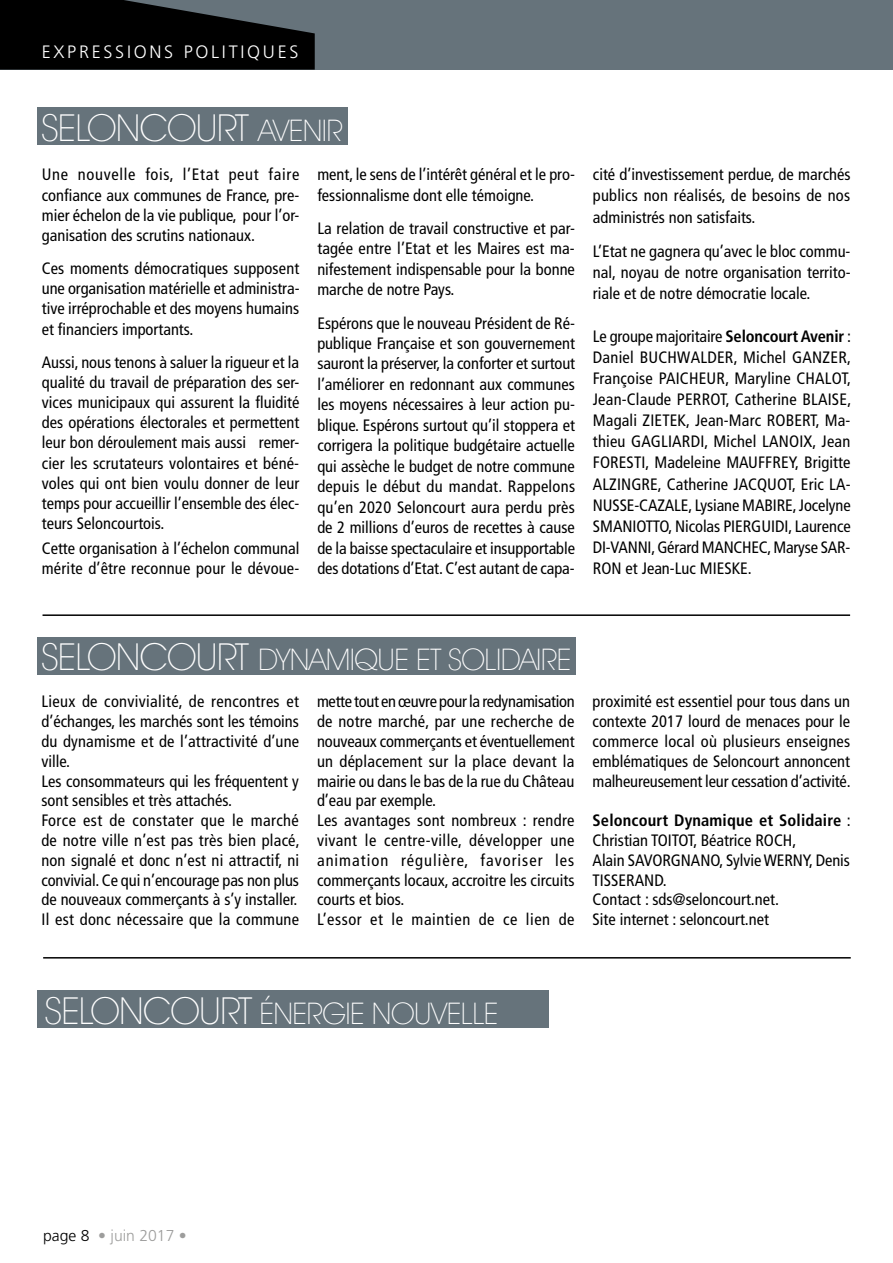
<style>
.page{position:relative;width:893px;height:1263px;background:#fff}
.page>*{position:absolute;margin:0;border:0;box-sizing:border-box;transform-origin:0 0}
.t1{font:200 37.5px "Avant Garde IT Cby BT";letter-spacing:-.02em;color:#fff}
.t2{font:200 30px "Avant Garde IT Cby BT";letter-spacing:-.02em;color:#fff}
.t3{font:300 18px "Frutiger";letter-spacing:.15em;color:#fff}
.t4{font:condensed 16.5px/19.8px "Frutiger";color:#000;text-align:justify}
.t5{font:300 15.75px "Frutiger";color:#9d9d9c}
.s1{font-size:30px}
.s2{font-weight:700}
.s3{font-size:37.5px}
.s4{color:#000}
</style>
<div class="page">
<div style="left:0;top:0;width:893px;height:70px;background:#66737b"></div>
<div style="left:37px;top:107px;width:311px;height:38px;background:#66737b"></div>
<div style="left:37px;top:637px;width:539px;height:38px;background:#66737b"></div>
<div style="left:37px;top:990px;width:512px;height:38px;background:#66737b"></div>
<svg style="left:0;top:0;width:315px;height:70px;background:#0f1112"></svg>
<hr style="left:43px;top:614px;width:807px;height:2px;background:#000">
<hr style="left:43px;top:957px;width:808px;height:1px;background:#000">
<p class="t3" style="left:42px;top:41px;width:258px">EXPRESSIONS POLITIQUES</p>
<h1 class="t1" style="left:42px;top:105px;width:303px">SELONCOURT <span class="s1">AVENIR</span></h1>
<p class="t4" style="left:42px;top:165px;width:259px;line-height:20.2px">Une nouvelle fois, l’Etat peut faire confiance aux communes de France, pre&shy;mier échelon de la vie publique, pour l’or&shy;ganisation des scrutins nationaux.</p>
<p class="t4" style="left:42px;top:258px;width:259px;line-height:20.2px">Ces moments démocratiques supposent une organisation matérielle et administra&shy;tive irréprochable et des moyens humains et financiers importants.</p>
<p class="t4" style="left:42px;top:352px;width:259px;line-height:20.2px">Aussi, nous tenons à saluer la rigueur et la qualité du travail de préparation des ser&shy;vices municipaux qui assurent la fluidité des opérations électorales et permettent leur bon déroulement mais aussi remer&shy;cier les scrutateurs volontaires et béné&shy;voles qui ont bien voulu donner de leur temps pour accueillir l’ensemble des élec&shy;teurs Seloncourtois.</p>
<p class="t4" style="left:42px;top:538px;width:259px;line-height:20.2px">Cette organisation à l’échelon communal mérite d’être reconnue pour le dévoue-</p>
<p class="t4" style="left:317px;top:164px;width:259px;line-height:20.4px">ment, le sens de l’intérêt général et le pro&shy;fessionnalisme dont elle témoigne.</p>
<p class="t4" style="left:317px;top:218px;width:259px;line-height:20.4px">La relation de travail constructive et par&shy;tagée entre l’Etat et les Maires est ma&shy;nifestement indispensable pour la bonne marche de notre Pays.</p>
<p class="t4" style="left:317px;top:313px;width:259px;line-height:20.4px">Espérons que le nouveau Président de Ré&shy;publique Française et son gouvernement sauront la préserver, la conforter et surtout l’améliorer en redonnant aux communes les moyens nécessaires à leur action pu&shy;blique. Espérons surtout qu’il stoppera et corrigera la politique budgétaire actuelle qui assèche le budget de notre commune depuis le début du mandat. Rappelons qu’en 2020 Seloncourt aura perdu près de 2 millions d’euros de recettes à cause de la baisse spectaculaire et insupportable des dotations d’Etat. C’est autant de capa-</p>
<p class="t4" style="left:593px;top:164px;width:259px;line-height:21.1px">cité d’investissement perdue, de marchés publics non réalisés, de besoins de nos administrés non satisfaits.</p>
<p class="t4" style="left:593px;top:240px;width:259px;line-height:21.1px">L’Etat ne gagnera qu’avec le bloc commu&shy;nal, noyau de notre organisation territo&shy;riale et de notre démocratie locale.</p>
<p class="t4" style="left:593px;top:325px;width:260px;line-height:21.1px">Le groupe majoritaire <span class="s2">Seloncourt Avenir</span> :<br>Daniel BUCHWALDER, Michel GANZER, Françoise PAICHEUR, Maryline CHALOT, Jean-Claude PERROT, Catherine BLAISE, Magali ZIETEK, Jean-Marc ROBERT, Ma&shy;thieu GAGLIARDI, Michel LANOIX, Jean FORESTI, Madeleine MAUFFREY, Brigitte ALZINGRE, Catherine JACQUOT, Eric LA-NUSSE-CAZALE, Lysiane MABIRE, Jocelyne SMANIOTTO, Nicolas PIERGUIDI, Laurence DI-VANNI, Gérard MANCHEC, Maryse SAR-RON et Jean-Luc MIESKE.</p>
<h2 class="t2" style="left:42px;top:641px;width:531px"><span class="s3">SELONCOURT</span> DYNAMIQUE ET SOLIDAIRE</h2>
<p class="t4" style="left:41px;top:692px;width:260px;text-align:left">Lieux de convivialité, de rencontres et d’échanges, les marchés sont les témoins du dynamisme et de l’attractivité d’une ville.<br>Les consommateurs qui les fréquentent y sont sensibles et très attachés.<br>Force est de constater que le marché de notre ville n’est pas très bien placé, non signalé et donc n’est ni attractif, ni convivial. Ce qui n’encourage pas non plus de nouveaux commerçants à s’y installer.<br>Il est donc nécessaire que la commune</p>
<p class="t4" style="left:317px;top:692px;width:259px;text-align:left">mette tout en œuvre pour la redynamisation de notre marché, par une recherche de nouveaux commerçants et éventuellement un déplacement sur la place devant la mairie ou dans le bas de la rue du Château d’eau par exemple.<br>Les avantages sont nombreux : rendre vivant le centre-ville, développer une animation régulière, favoriser les commerçants locaux, accroitre les circuits courts et bios.<br>L’essor et le maintien de ce lien de</p>
<p class="t4" style="left:593px;top:692px;width:260px">proximité est essentiel pour tous dans un contexte 2017 lourd de menaces pour le commerce local où plusieurs enseignes emblématiques de Seloncourt annoncent malheureusement leur cessation d’activité.</p>
<p class="t4" style="left:593px;top:811px;width:260px;text-align:left"><span class="s2">Seloncourt Dynamique et Solidaire</span> :<br>Christian TOITOT, Béatrice ROCH,<br>Alain SAVORGNANO, Sylvie WERNY, Denis<br>TISSERAND.<br>Contact : sds@seloncourt.net.<br>Site internet : seloncourt.net</p>
<h2 class="t2" style="left:45px;top:995px;width:455px"><span class="s3">SELONCOURT</span> ÉNERGIE NOUVELLE</h2>
<p class="t5" style="left:43px;top:1226px;width:145px"><span class="s4">page 8</span> • juin 2017 •</p>
</div>
